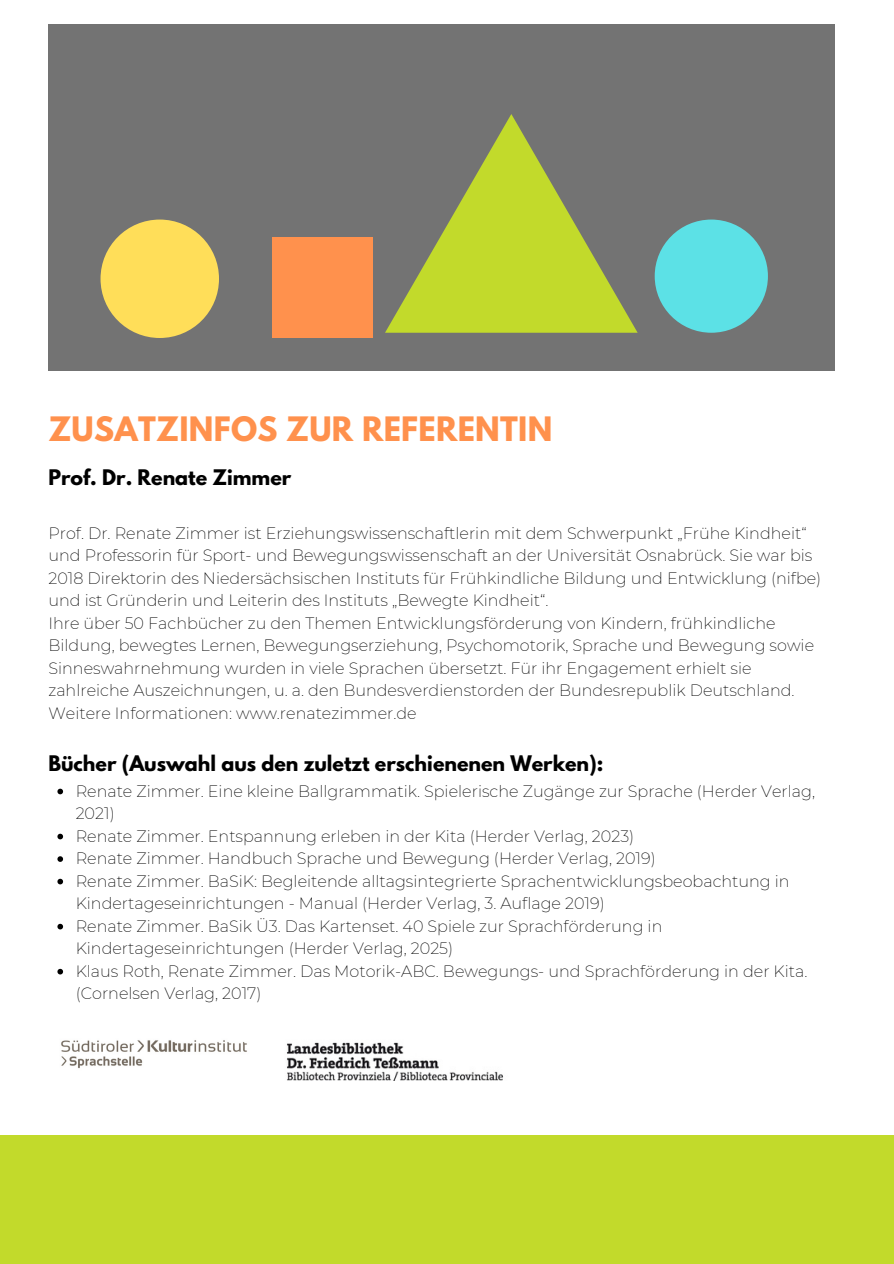
<style>
.page{position:relative;width:894px;height:1264px;background:#fff}
.page>*{position:absolute;margin:0;border:0;box-sizing:border-box;transform-origin:0 0}
.t1{font:700 29.85px "League Spartan";letter-spacing:.01em;color:#ff914d}
.t2{font:700 19.05px "League Spartan";color:#000}
.t3{font:200 16.05px/22.5px "Montserrat";color:#000}
</style>
<div class="page">
<div style="left:0;top:1134px;width:893px;height:129px;background:#c2da2b"></div>
<div style="left:48px;top:24px;width:786px;height:347px;background:#737373"></div>
<div style="left:100px;top:219px;width:119px;height:119px;background:#ffde59;border-radius:50%"></div>
<svg style="left:385px;top:114px;width:252px;height:219px"></svg>
<div style="left:272px;top:237px;width:100px;height:101px;background:#ff914d"></div>
<div style="left:654px;top:219px;width:113px;height:114px;background:#5ce1e6;border-radius:50%"></div>
<img style="left:61px;top:1040px;width:186px;height:29px">
<img style="left:287px;top:1042px;width:216px;height:38px">
<svg style="left:57px;top:788px;width:6px;height:6px"></svg>
<svg style="left:57px;top:833px;width:6px;height:6px"></svg>
<svg style="left:57px;top:856px;width:6px;height:5px"></svg>
<svg style="left:57px;top:878px;width:6px;height:6px"></svg>
<svg style="left:57px;top:923px;width:6px;height:6px"></svg>
<svg style="left:57px;top:968px;width:6px;height:6px"></svg>
<p class="t1" style="left:48px;top:413px;width:505px">ZUSATZINFOS ZUR REFERENTIN</p>
<p class="t2" style="left:48px;top:468px;width:244px">Prof. Dr. Renate Zimmer</p>
<p class="t3" style="left:48px;top:522px;width:774px">Prof. Dr. Renate Zimmer ist Erziehungswissenschaftlerin mit dem Schwerpunkt „Frühe Kindheit“ und Professorin für Sport- und Bewegungswissenschaft an der Universität Osnabrück. Sie war bis 2018 Direktorin des Niedersächsischen Instituts für Frühkindliche Bildung und Entwicklung (nifbe) und ist Gründerin und Leiterin des Instituts „Bewegte Kindheit“.</p>
<h1 class="t3" style="left:48px;top:612px;width:767px">Ihre über 50 Fachbücher zu den Themen Entwicklungsförderung von Kindern, frühkindliche Bildung, bewegtes Lernen, Bewegungserziehung, Psychomotorik, Sprache und Bewegung sowie Sinneswahrnehmung wurden in viele Sprachen übersetzt. Für ihr Engagement erhielt sie zahlreiche Auszeichnungen, u. a. den Bundesverdienstorden der Bundesrepublik Deutschland.<br>Weitere Informationen: www.renatezimmer.de</h1>
<h2 class="t2" style="left:48px;top:753px;width:556px">Bücher (Auswahl aus den zuletzt erschienenen Werken):</h2>
<p class="t3" style="left:76px;top:779px;width:740px">Renate Zimmer. Eine kleine Ballgrammatik. Spielerische Zugänge zur Sprache (Herder Verlag,<br>2021)</p>
<p class="t3" style="left:76px;top:824px;width:560px">Renate Zimmer. Entspannung erleben in der Kita (Herder Verlag, 2023)</p>
<h2 class="t3" style="left:76px;top:847px;width:581px">Renate Zimmer. Handbuch Sprache und Bewegung (Herder Verlag, 2019)</h2>
<p class="t3" style="left:76px;top:869px;width:715px">Renate Zimmer. BaSiK: Begleitende alltagsintegrierte Sprachentwicklungsbeobachtung in<br>Kindertageseinrichtungen - Manual (Herder Verlag, 3. Auflage 2019)</p>
<p class="t3" style="left:76px;top:914px;width:588px">Renate Zimmer. BaSik Ü3. Das Kartenset. 40 Spiele zur Sprachförderung in<br>Kindertageseinrichtungen (Herder Verlag, 2025)</p>
<p class="t3" style="left:76px;top:959px;width:733px">Klaus Roth, Renate Zimmer. Das Motorik-ABC. Bewegungs- und Sprachförderung in der Kita. (Cornelsen Verlag, 2017)</p>
</div>
